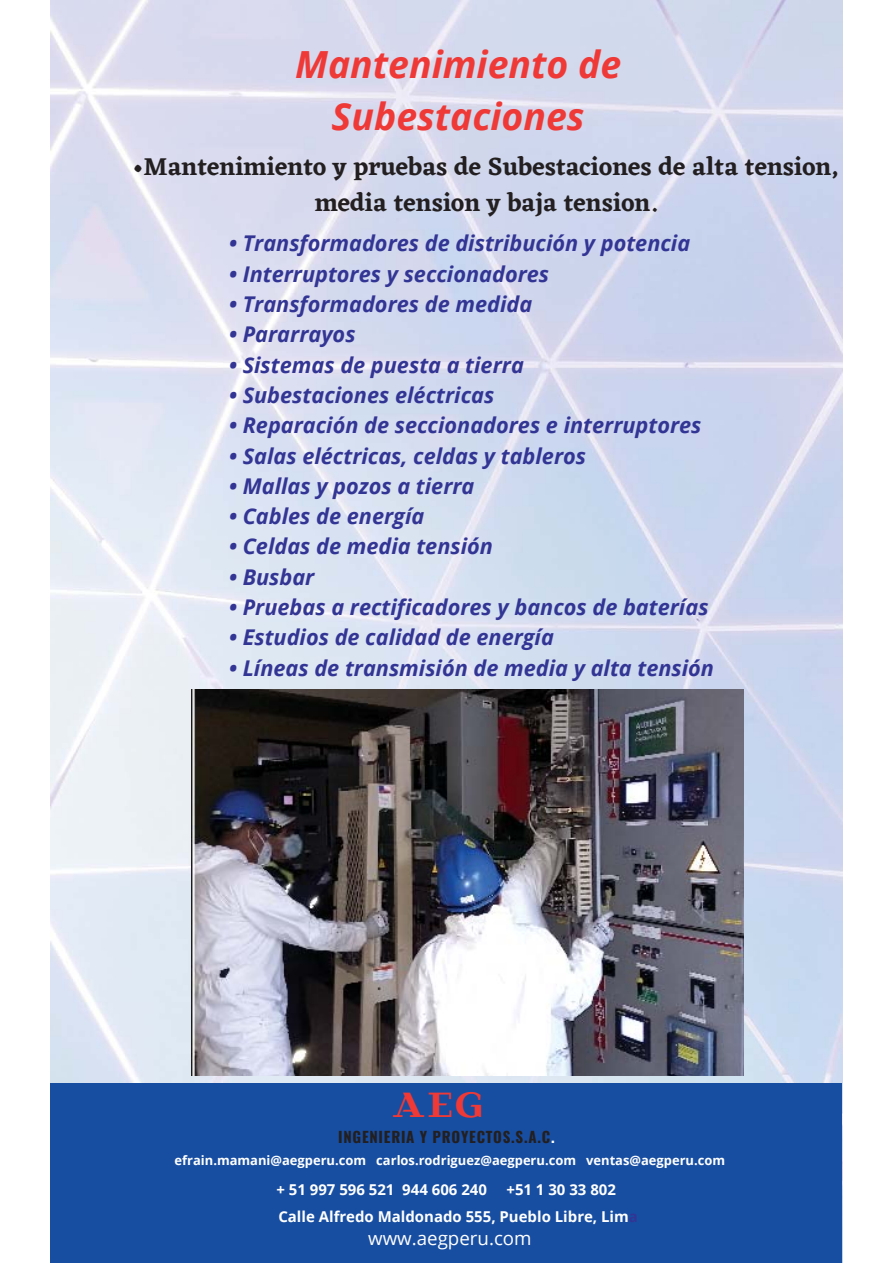
<style>
.page{position:relative;width:893px;height:1263px;background:#fff}
.page>*{position:absolute;margin:0;border:0;box-sizing:border-box;transform-origin:0 0}
.t1{font:italic 700 37.35px/52.2px "Open Sans";color:#ef3937;text-align:center}
.t2{font:37.35px "Beaumaris";color:#ef3937}
.t3{font:600 25.5px/35.4px "Eczar";color:#231f20;text-align:center}
.t4{font:italic 700 21.75px "Open Sans";color:#333594}
.t5{font:18.75px "Open Sans";color:#fff}
.t6{font:700 15px/27px "Open Sans";color:#fff}
.t7{font:700 15px "Oswald";letter-spacing:.05em;color:#231f20}
.t8{font:700 12.9px "Open Sans";color:#fff}
.s1{color:#fff}
.s2{color:#333594}
</style>
<div class="page">
<img style="left:51px;top:0;width:791px;height:1084px">
<div style="left:51px;top:1084px;width:791px;height:179px;background:#174ea2"></div>
<img style="left:191px;top:689px;width:553px;height:387px">
<h1 class="t1" style="left:295px;top:38px;width:328px">Mantenimiento de<br>Subestaciones</h1>
<p class="t3" style="left:133px;top:149px;width:707px">•Mantenimiento y pruebas de Subestaciones de alta tension, media tension y baja tension.</p>
<p class="t4" style="left:229px;top:228px;width:463px">• Transformadores de distribución y potencia</p>
<p class="t4" style="left:229px;top:258px;width:321px">• Interruptores y seccionadores</p>
<p class="t4" style="left:229px;top:289px;width:304px">• Transformadores de medida</p>
<p class="t4" style="left:229px;top:319px;width:128px">• Pararrayos</p>
<p class="t4" style="left:229px;top:349px;width:296px">• Sistemas de puesta a tierra</p>
<p class="t4" style="left:229px;top:380px;width:267px">• Subestaciones eléctricas</p>
<p class="t4" style="left:229px;top:410px;width:474px">• Reparación de seccionadores e interruptores</p>
<p class="t4" style="left:229px;top:440px;width:358px">• Salas eléctricas, celdas y tableros</p>
<p class="t4" style="left:229px;top:471px;width:247px">• Mallas y pozos a tierra</p>
<p class="t4" style="left:229px;top:501px;width:197px">• Cables de energía</p>
<p class="t4" style="left:229px;top:531px;width:265px">• Celdas de media tensión</p>
<p class="t4" style="left:229px;top:562px;width:87px">• Busbar</p>
<p class="t4" style="left:229px;top:592px;width:481px">• Pruebas a rectificadores y bancos de baterías</p>
<p class="t4" style="left:229px;top:622px;width:326px">• Estudios de calidad de energía</p>
<p class="t4" style="left:229px;top:652px;width:486px">• Líneas de transmisión de media y alta tensión</p>
<h1 class="t2" style="left:392px;top:1084px;width:92px">AEG</h1>
<p class="t8" style="left:175px;top:1151px;width:552px">efrain.mamani@aegperu.com carlos.rodriguez@aegperu.com ventas@aegperu.com</p>
<p class="t6" style="left:276px;top:1176px;width:212px">+ 51 997 596 521 944 606 240</p>
<p class="t7" style="left:338px;top:1125px;width:218px">INGENIERIA Y PROYECTOS.S.A.C<span class="s1">.</span></p>
<p class="t6" style="left:278px;top:1176px;width:361px;text-indent:228px">+51 1 30 33 802<br>Calle Alfredo Maldonado 555, Pueblo Libre, Lim<span class="s2">a</span></p>
<p class="t5" style="left:368px;top:1225px;width:165px">www.aegperu.com</p>
</div>
